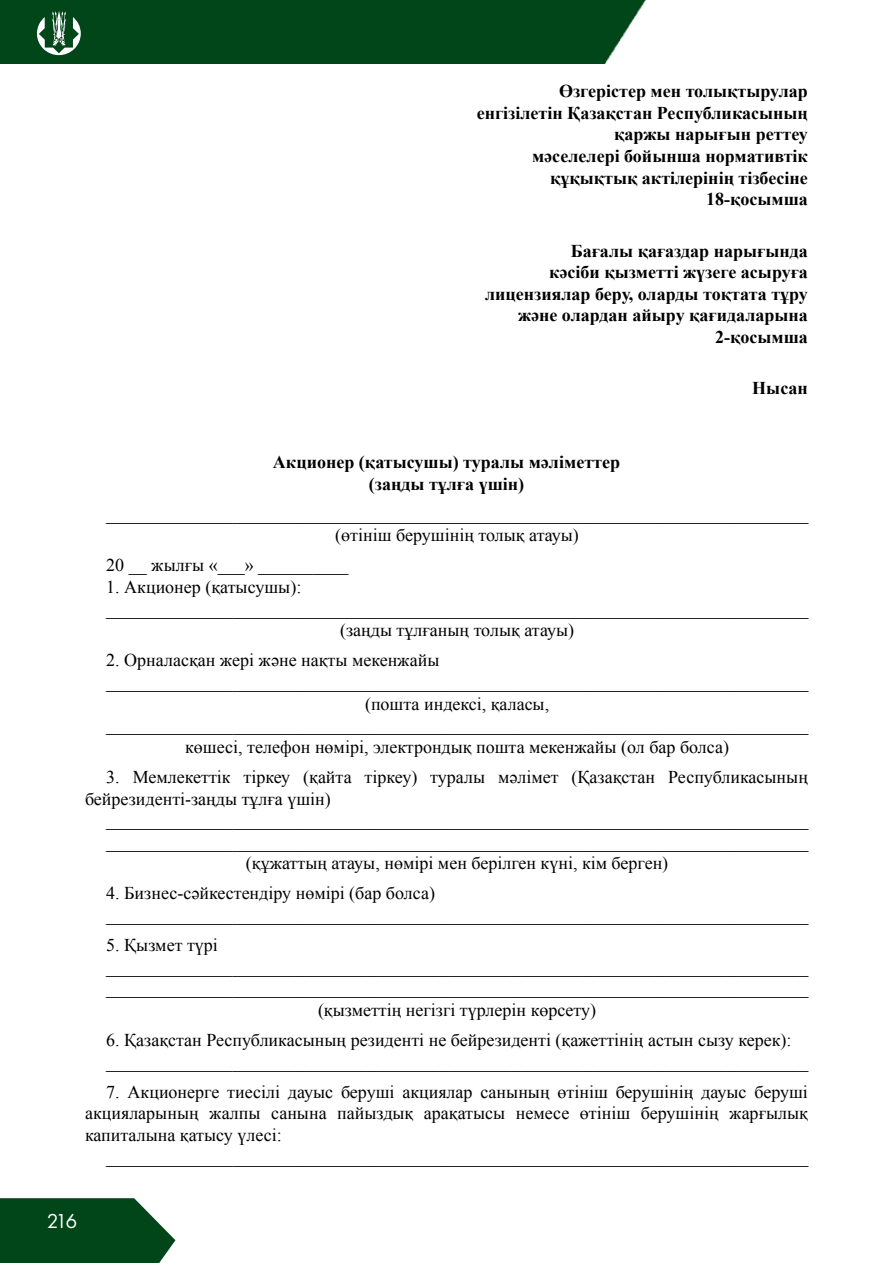
<style>
.page{position:relative;width:893px;height:1263px;background:#fff}
.page>*{position:absolute;margin:0;border:0;box-sizing:border-box;transform-origin:0 0}
.t1{font:21px "Futura New";color:#fff}
.t2{font:18px/21.6px "Times New Roman";color:#000}
.t3{font:700 18px/21.6px "Times New Roman";color:#000;text-align:right}
</style>
<div class="page">
<div style="left:0;top:0;width:646px;height:64px;background:#004619"></div>
<svg style="left:0;top:1198px;width:175px;height:65px;background:#18572e"></svg>
<svg style="left:37px;top:11px;width:44px;height:44px"></svg>
<p class="t3" style="left:477px;top:80px;width:333px">Өзгерістер мен толықтырулар енгізілетін Қазақстан Республикасының қаржы нарығын реттеу<br>мәселелері бойынша нормативтік құқықтық актілерінің тізбесіне<br>18-қосымша</p>
<p class="t3" style="left:485px;top:239px;width:324px">Бағалы қағаздар нарығында<br>кәсіби қызметті жүзеге асыруға лицензиялар беру, оларды тоқтата тұру және олардан айыру қағидаларына<br>2-қосымша</p>
<p class="t3" style="left:752px;top:377px;width:57px">Нысан</p>
<p class="t3" style="left:273px;top:451px;width:348px;text-align:center">Акционер (қатысушы) туралы мәліметтер (заңды тұлға үшін)</p>
<p class="t2" style="left:106px;top:503px;width:703px;text-align:center">______________________________________________________________________________ (өтініш берушінің толық атауы)</p>
<p class="t2" style="left:106px;top:554px;width:243px">20 __ жылғы «___» __________</p>
<p class="t2" style="left:106px;top:576px;width:197px">1. Акционер (қатысушы):</p>
<p class="t2" style="left:106px;top:598px;width:703px">______________________________________________________________________________</p>
<p class="t2" style="left:340px;top:619px;width:236px">(заңды тұлғаның толық атауы)</p>
<p class="t2" style="left:106px;top:649px;width:335px">2. Орналасқан жері және нақты мекенжайы</p>
<p class="t2" style="left:106px;top:671px;width:703px">______________________________________________________________________________</p>
<p class="t2" style="left:365px;top:692px;width:186px">(пошта индексі, қаласы,</p>
<p class="t2" style="left:106px;top:714px;width:703px">______________________________________________________________________________</p>
<p class="t2" style="left:185px;top:736px;width:546px">көшесі, телефон нөмірі, электрондық пошта мекенжайы (ол бар болса)</p>
<p class="t2" style="left:85px;top:766px;width:724px;text-indent:21px">3. Мемлекеттік тіркеу (қайта тіркеу) туралы мәлімет (Қазақстан Республикасының бейрезиденті-заңды тұлға үшін)</p>
<p class="t2" style="left:106px;top:809px;width:704px;text-align:center">______________________________________________________________________________ ______________________________________________________________________________ (құжаттың атауы, нөмірі мен берілген күні, кім берген)</p>
<p class="t2" style="left:106px;top:882px;width:704px">4. Бизнес-сәйкестендіру нөмірі (бар болса) ______________________________________________________________________________</p>
<p class="t2" style="left:106px;top:934px;width:113px">5. Қызмет түрі</p>
<p class="t2" style="left:106px;top:955px;width:704px">______________________________________________________________________________</p>
<p class="t2" style="left:106px;top:977px;width:704px">______________________________________________________________________________</p>
<p class="t2" style="left:318px;top:999px;width:280px">(қызметтің негізгі түрлерін көрсету)</p>
<p class="t2" style="left:106px;top:1029px;width:704px">6. Қазақстан Республикасының резиденті не бейрезиденті (қажеттінің астын сызу керек): ______________________________________________________________________________</p>
<p class="t2" style="left:85px;top:1080px;width:724px;text-align:justify;text-indent:21px">7. Акционерге тиесілі дауыс беруші акциялар санының өтініш берушінің дауыс беруші акцияларының жалпы санына пайыздық арақатысы немесе өтініш берушінің жарғылық капиталына қатысу үлесі:</p>
<p class="t2" style="left:106px;top:1145px;width:704px">______________________________________________________________________________</p>
<p class="t1" style="left:47px;top:1209px;width:32px">216</p>
</div>
